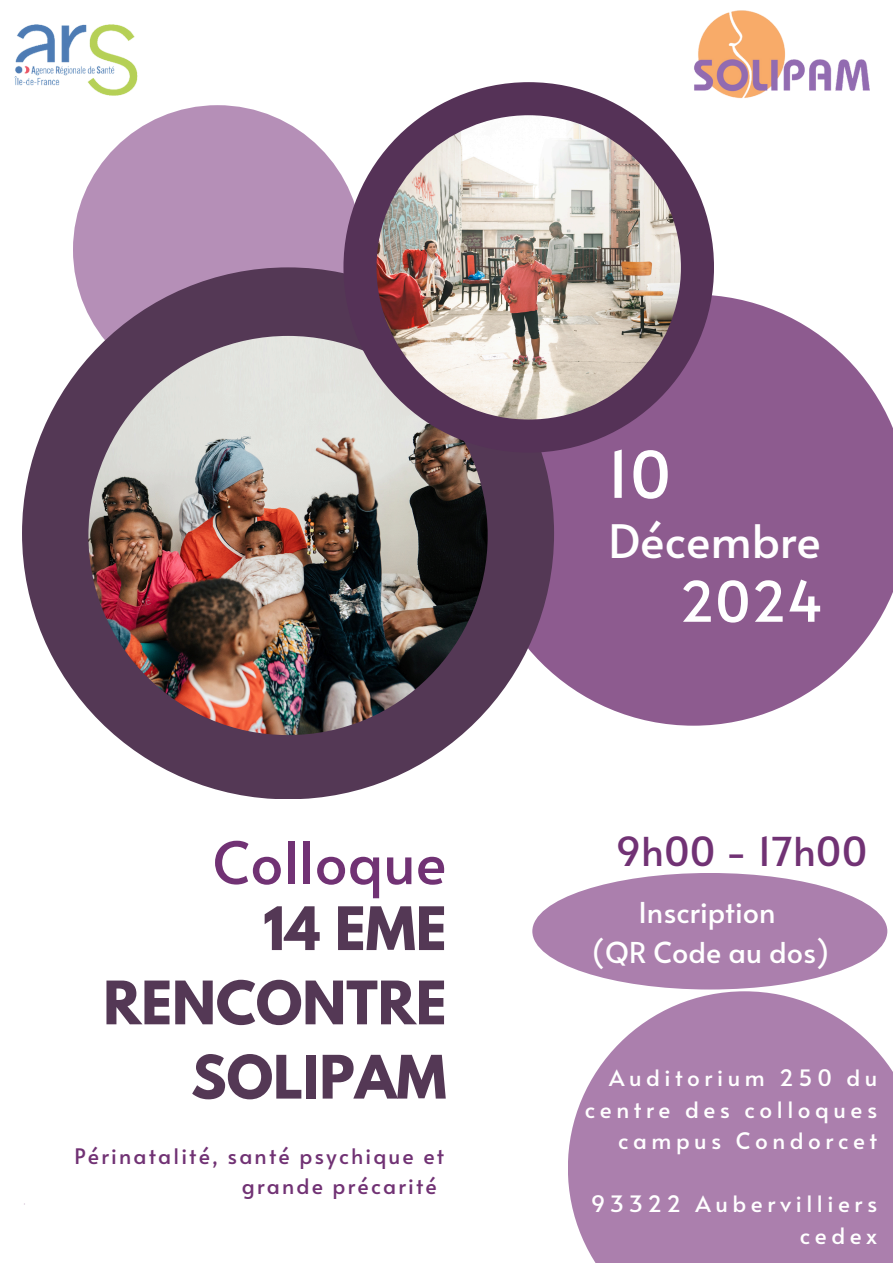
<style>
.page{position:relative;width:893px;height:1263px;background:#fff}
.page>*{position:absolute;margin:0;border:0;box-sizing:border-box;transform-origin:0 0}
.t1{font:63.9px "Alata";color:#fff}
.t2{font:58.12px "Alata";color:#713274}
.t3{font:55.57px "Alata";color:#fff}
.t4{font:700 53.03px/74.2px "League Spartan";color:#543855;text-align:right}
.t5{font:46.05px "Alata";color:#fff}
.t6{font:39.75px "Alata";color:#713274}
.t7{font:28.72px/39.8px "Alata";color:#fff;text-align:center}
.t8{font:22.5px/31.5px "Alata";letter-spacing:.2em;color:#fff;text-align:right}
.t9{font:21.3px/29.8px "Alata";letter-spacing:.1em;color:#713274}
.t10{font:3.38px "Alata";color:#713274}
</style>
<div class="page">
<svg style="left:478px;top:295px;width:415px;height:431px;fill:#8d5b8f"></svg>
<img style="left:14px;top:25px;width:123px;height:71px">
<div style="left:73px;top:105px;width:289px;height:289px;background:#b58fb7;border-radius:50%"></div>
<div style="left:22px;top:267px;width:532px;height:532px;background:#543855;border-radius:50%"></div>
<svg style="left:568px;top:991px;width:325px;height:272px;background:#b58fb7"></svg>
<img style="left:88px;top:336px;width:400px;height:399px;border-radius:50%">
<div style="left:343px;top:82px;width:371px;height:371px;background:#553257;border-radius:50%"></div>
<img style="left:694px;top:10px;width:176px;height:89px">
<div style="left:532px;top:873px;width:355px;height:116px;background:#ab7fad;border-radius:50%"></div>
<img style="left:376px;top:115px;width:305px;height:304px;border-radius:50%">
<p class="t10" style="left:24px;top:1200px;width:2px">,</p>
<p class="t2" style="left:212px;top:820px;width:235px">Colloque</p>
<p class="t4" style="left:103px;top:898px;width:345px">14 EME<br>RENCONTRE<br>SOLIPAM</p>
<h1 class="t9" style="left:242px;top:1140px;width:204px;text-indent:-167px">Périnatalité, santé psychique et grande précarité</h1>
<p class="t1" style="left:606px;top:428px;width:67px">10</p>
<h3 class="t5" style="left:608px;top:507px;width:214px">Décembre</h3>
<h2 class="t3" style="left:679px;top:561px;width:146px">2024</h2>
<h2 class="t6" style="left:615px;top:822px;width:253px">9h00 - 17h00</h2>
<p class="t7" style="left:592px;top:891px;width:239px">Inscription<br>(QR Code au dos)</p>
<p class="t8" style="left:585px;top:1061px;width:294px">Auditorium 250 du centre des colloques</p>
<h4 class="t8" style="left:618px;top:1124px;width:260px">campus Condorcet</h4>
<p class="t8" style="left:591px;top:1187px;width:288px">93322 Aubervilliers cedex</p>
</div>
